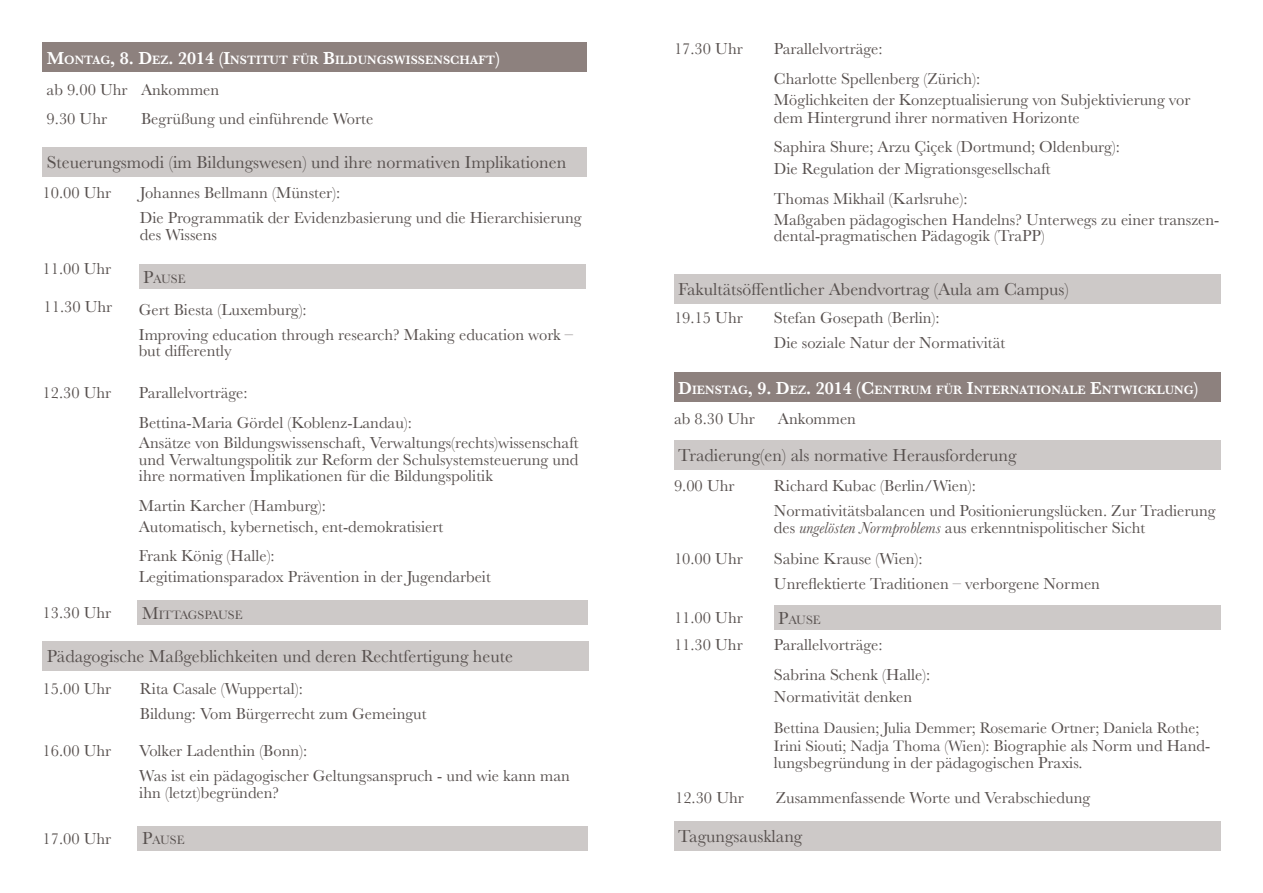
<style>
.page{position:relative;width:1263px;height:893px;background:#fff}
.page>*{position:absolute;margin:0;border:0;box-sizing:border-box;transform-origin:0 0}
.t1{font:18px "Baskerville";color:#57504e}
.t2{font:16.5px/16.5px "Baskerville";color:#57504e}
.t3{font:15.75px/18px "Baskerville";color:#57504e}
.t4{font:600 12.6px "Baskerville";color:#fff}
.t5{font:12.6px "Baskerville";color:#57504e}
.s1{font-size:18px}
.s2{font-style:italic}
.s3{font-size:16.5px}
</style>
<div class="page">
<div style="left:138px;top:600px;width:450px;height:25px;background:#cdc9c8"></div>
<div style="left:43px;top:43px;width:544px;height:29px;background:#8d817e"></div>
<div style="left:674px;top:372px;width:546px;height:30px;background:#8d817e"></div>
<div style="left:43px;top:147px;width:544px;height:30px;background:#cdc9c8"></div>
<div style="left:139px;top:264px;width:446px;height:25px;background:#cdc9c8"></div>
<div style="left:43px;top:641px;width:546px;height:30px;background:#cdc9c8"></div>
<div style="left:138px;top:826px;width:450px;height:24px;background:#cdc9c8"></div>
<div style="left:674px;top:274px;width:546px;height:30px;background:#cdc9c8"></div>
<div style="left:674px;top:440px;width:546px;height:30px;background:#cdc9c8"></div>
<div style="left:774px;top:605px;width:446px;height:25px;background:#cdc9c8"></div>
<div style="left:674px;top:821px;width:546px;height:29px;background:#cdc9c8"></div>
<p class="t4" style="left:47px;top:51px;width:455px"><span class="s1">M</span>ONTAG<span class="s1">, 8. D</span>EZ<span class="s1">. 2014 (I</span>NSTITUT FÜR <span class="s1">B</span>ILDUNGSWISSENSCHAFT<span class="s1">)</span></p>
<p class="t2" style="left:47px;top:82px;width:82px">ab 9.00 Uhr</p>
<p class="t2" style="left:141px;top:82px;width:80px">Ankommen</p>
<p class="t2" style="left:47px;top:110px;width:62px">9.30 Uhr</p>
<p class="t2" style="left:141px;top:110px;width:234px">Begrüßung und einführende Worte</p>
<p class="t1" style="left:47px;top:151px;width:521px">Steuerungsmodi (im Bildungswesen) und ihre normativen Implikationen</p>
<p class="t2" style="left:43px;top:185px;width:70px">10.00 Uhr</p>
<p class="t2" style="left:140px;top:185px;width:202px">Johannes Bellmann (Münster):</p>
<p class="t2" style="left:140px;top:210px;width:443px">Die Programmatik der Evidenzbasierung und die Hierarchisierung des Wissens</p>
<p class="t2" style="left:43px;top:261px;width:70px">11.00 Uhr</p>
<p class="t5" style="left:143px;top:270px;width:44px"><span class="s1">P</span>AUSE</p>
<p class="t2" style="left:44px;top:299px;width:70px">11.30 Uhr</p>
<p class="t2" style="left:139px;top:301px;width:169px">Gert Biesta (Luxemburg):</p>
<p class="t2" style="left:139px;top:326px;width:436px">Improving education through research? Making education work – but differently</p>
<p class="t2" style="left:43px;top:385px;width:70px">12.30 Uhr</p>
<p class="t2" style="left:139px;top:385px;width:110px">Parallelvorträge:</p>
<p class="t2" style="left:139px;top:414px;width:275px">Bettina-Maria Gördel (Koblenz-Landau):</p>
<p class="t2" style="left:139px;top:435px;width:441px;text-align:justify">Ansätze von Bildungswissenschaft, Verwaltungs(rechts)wissenschaft und Verwaltungspolitik zur Reform der Schulsystemsteuerung und ihre normativen Implikationen für die Bildungspolitik</p>
<p class="t2" style="left:139px;top:498px;width:189px">Martin Karcher (Hamburg):</p>
<p class="t2" style="left:139px;top:518px;width:306px">Automatisch, kybernetisch, ent-demokratisiert</p>
<p class="t2" style="left:139px;top:548px;width:137px">Frank König (Halle):</p>
<p class="t2" style="left:139px;top:569px;width:353px">Legitimationsparadox Prävention in der Jugendarbeit</p>
<p class="t2" style="left:43px;top:605px;width:70px">13.30 Uhr</p>
<p class="t5" style="left:142px;top:607px;width:102px"><span class="s1">M</span>ITTAGSPAUSE</p>
<p class="t1" style="left:47px;top:644px;width:468px">Pädagogische Maßgeblichkeiten und deren Rechtfertigung heute</p>
<p class="t2" style="left:43px;top:681px;width:70px">15.00 Uhr</p>
<p class="t2" style="left:43px;top:743px;width:70px">16.00 Uhr</p>
<p class="t2" style="left:140px;top:681px;width:164px">Rita Casale (Wuppertal):</p>
<p class="t2" style="left:140px;top:706px;width:288px">Bildung: Vom Bürgerrecht zum Gemeingut</p>
<p class="t2" style="left:139px;top:743px;width:170px">Volker Ladenthin (Bonn):</p>
<p class="t2" style="left:139px;top:768px;width:432px">Was ist ein pädagogischer Geltungsanspruch - und wie kann man ihn (letzt)begründen?</p>
<p class="t2" style="left:43px;top:830px;width:70px">17.00 Uhr</p>
<p class="t5" style="left:142px;top:832px;width:44px"><span class="s1">P</span>AUSE</p>
<p class="t2" style="left:674px;top:40px;width:70px">17.30 Uhr</p>
<p class="t2" style="left:774px;top:41px;width:110px">Parallelvorträge:</p>
<p class="t2" style="left:774px;top:71px;width:208px">Charlotte Spellenberg (Zürich):</p>
<p class="t2" style="left:774px;top:91px;width:418px;line-height:18px">Möglichkeiten der Konzeptualisierung von Subjektivierung vor dem Hintergrund ihrer normativen Horizonte</p>
<p class="t2" style="left:774px;top:139px;width:347px">Saphira Shure; Arzu Çiçek (Dortmund; Oldenburg):</p>
<p class="t2" style="left:774px;top:161px;width:278px">Die Regulation der Migrationsgesellschaft</p>
<p class="t2" style="left:774px;top:191px;width:195px">Thomas Mikhail (Karlsruhe):</p>
<p class="t2" style="left:774px;top:211px;width:447px">Maßgaben pädagogischen Handelns? Unterwegs zu einer transzen&shy;dental-pragmatischen Pädagogik (TraPP)</p>
<p class="t1" style="left:678px;top:277px;width:392px">Fakultätsöffentlicher Abendvortrag (Aula am Campus)</p>
<p class="t2" style="left:674px;top:310px;width:70px">19.15 Uhr</p>
<p class="t2" style="left:774px;top:310px;width:167px">Stefan Gosepath (Berlin):</p>
<p class="t2" style="left:774px;top:335px;width:233px">Die soziale Natur der Normativität</p>
<p class="t4" style="left:678px;top:381px;width:522px"><span class="s1">D</span>IENSTAG<span class="s1">, 9. D</span>EZ<span class="s1">. 2014 (C</span> ENTRUM FÜR <span class="s1">I</span>NTERNATIONALE <span class="s1">E</span>NTWICKLUNG<span class="s1">)</span></p>
<p class="t2" style="left:674px;top:410px;width:82px">ab 8.30 Uhr</p>
<p class="t2" style="left:778px;top:410px;width:80px">Ankommen</p>
<p class="t1" style="left:678px;top:444px;width:340px">Tradierung(en) als normative Herausforderung</p>
<p class="t2" style="left:674px;top:478px;width:62px">9.00 Uhr</p>
<p class="t2" style="left:674px;top:551px;width:70px">10.00 Uhr</p>
<p class="t2" style="left:774px;top:478px;width:203px">Richard Kubac (Berlin/Wien):</p>
<p class="t2" style="left:774px;top:503px;width:443px">Normativitätsbalancen und Positionierungslücken. Zur Tradierung des <span class="s2">ungelösten Normproblems</span> aus erkenntnispolitischer Sicht</p>
<p class="t2" style="left:774px;top:551px;width:150px">Sabine Krause (Wien):</p>
<p class="t2" style="left:774px;top:576px;width:328px">Unreflektierte Traditionen – verborgene Normen</p>
<p class="t2" style="left:674px;top:610px;width:70px">11.00 Uhr</p>
<p class="t5" style="left:778px;top:611px;width:44px"><span class="s1">P</span>AUSE</p>
<p class="t2" style="left:674px;top:637px;width:70px">11.30 Uhr</p>
<p class="t2" style="left:774px;top:637px;width:110px">Parallelvorträge:</p>
<p class="t2" style="left:774px;top:667px;width:158px">Sabrina Schenk (Halle):</p>
<p class="t2" style="left:774px;top:689px;width:140px">Normativität denken</p>
<p class="t3" style="left:774px;top:719px;width:438px">Bettina Dausien; Julia Demmer; Rosemarie Ortner; Daniela Rothe;<br>Irini Siouti; Nadja Thoma (Wien): <span class="s3">Biographie als Norm und Hand-</span></p>
<p class="t2" style="left:774px;top:754px;width:310px">lungsbegründung in der pädagogischen Praxis.</p>
<p class="t2" style="left:675px;top:789px;width:70px">12.30 Uhr</p>
<p class="t2" style="left:776px;top:789px;width:316px">Zusammenfassende Worte und Verabschiedung</p>
<p class="t1" style="left:678px;top:824px;width:126px">Tagungsausklang</p>
</div>
